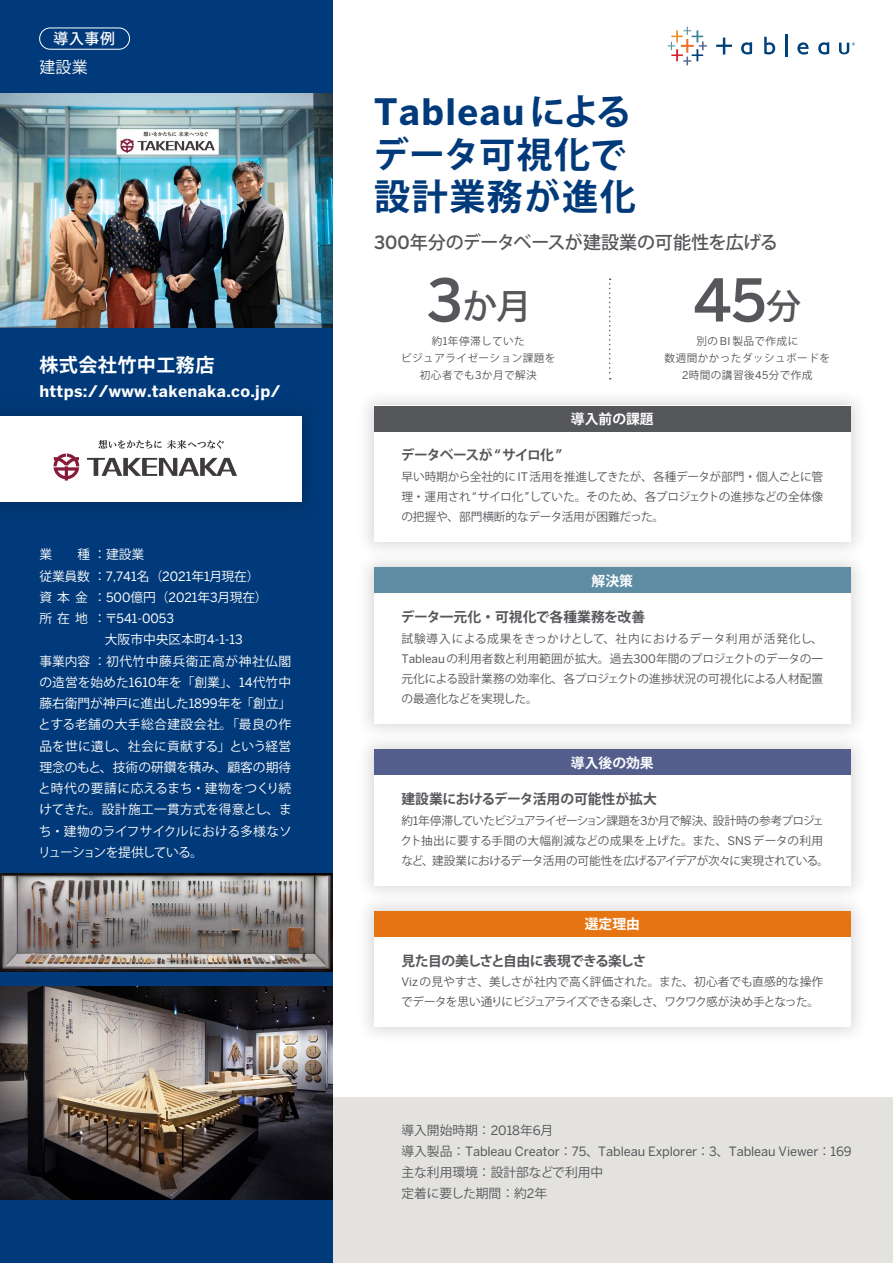
<style>
.page{position:relative;width:893px;height:1263px;background:#fff}
.page>*{position:absolute;margin:0;border:0;box-sizing:border-box;transform-origin:0 0}
.t1{font:500 58.5px "Benton Sans";color:#56575b}
.t2{font:700 36.15px/42.5px "Koz Go Pro";letter-spacing:.04em;color:#003a7a}
.t3{font:700 36.15px "Benton Sans";letter-spacing:.04em;color:#003a7a}
.t4{font:500 35.1px "Koz Go Pro";color:#56575b}
.t5{font:700 19.2px "Koz Go Pro";letter-spacing:.02em;color:#fff}
.t6{font:500 18px "Koz Go Pro";letter-spacing:-.02em;color:#56575b}
.t7{font:700 15.9px "Benton Sans";letter-spacing:.02em;color:#fff}
.t8{font:15.9px "Koz Go Pro";color:#fff}
.t9{font:500 14.85px "Koz Go Pro";color:#fff}
.t10{font:700 13.8px "Koz Go Pro";color:#fff}
.t11{font:700 13.8px "Koz Go Pro";letter-spacing:-.01em;color:#56575b}
.t12{font:700 13.8px "Koz Go Pro";letter-spacing:-.05em;color:#56575b}
.t13{font:700 13.8px "Koz Go Pro";color:#56575b}
.t14{font:700 13.8px "Koz Go Pro";letter-spacing:-.08em;color:#56575b}
.t15{font:12.75px/21.3px "Koz Go Pro";color:#fff}
.t16{font:12.75px "Benton Sans";letter-spacing:-.005em;color:#56575b}
.t17{font:12.75px/21.3px "Koz Go Pro";color:#56575b}
.t18{font:12.75px "Benton Sans";color:#fff}
.t19{font:11.7px/20.2px "Koz Go Pro";letter-spacing:-.02em;color:#56575b;text-align:justify}
.t20{font:11.7px/20.2px "Koz Go Pro";letter-spacing:-.04em;color:#56575b}
.t21{font:10.65px/17px "Koz Go Pro";letter-spacing:.04em;color:#56575b;text-align:center}
.s1{font-family:"Benton Sans"}
.s2{font-family:"Koz Go Pro"}
.s3{font-family:"Benton Sans";font-size:58.5px}
.s4{font-family:"Koz Go Pro";font-size:35.1px}
</style>
<div class="page">
<div style="left:326px;top:1098px;width:567px;height:165px;background:#e3e2df"></div>
<div style="left:0;top:0;width:333px;height:1263px;background:#003a7a"></div>
<div style="left:355px;top:387px;width:514px;height:174px;background:#f4f4f4"></div>
<div style="left:374px;top:406px;width:476px;height:136px;background:#fff"></div>
<div style="left:374px;top:406px;width:476px;height:25px;background:#56575b"></div>
<div style="left:355px;top:731px;width:514px;height:173px;background:#000;opacity:.15"></div>
<div style="left:374px;top:749px;width:476px;height:136px;background:#fff"></div>
<div style="left:374px;top:749px;width:476px;height:26px;background:#545e8d"></div>
<div style="left:355px;top:549px;width:514px;height:194px;background:#000;opacity:.15"></div>
<div style="left:374px;top:568px;width:476px;height:156px;background:#fff"></div>
<div style="left:374px;top:568px;width:476px;height:25px;background:#5e8da3"></div>
<div style="left:355px;top:892px;width:514px;height:153px;background:#000;opacity:.15"></div>
<div style="left:374px;top:911px;width:476px;height:116px;background:#fff"></div>
<div style="left:374px;top:911px;width:476px;height:25px;background:#e77412"></div>
<svg style="left:668px;top:27px;width:39px;height:38px"></svg>
<svg style="left:764px;top:37px;width:11px;height:17px"></svg>
<hr style="left:785px;top:34px;width:2px;height:23px;background:#004179">
<svg style="left:797px;top:42px;width:12px;height:13px"></svg>
<svg style="left:741px;top:42px;width:11px;height:12px"></svg>
<svg style="left:818px;top:42px;width:11px;height:12px"></svg>
<svg style="left:716px;top:38px;width:16px;height:17px"></svg>
<svg style="left:839px;top:43px;width:16px;height:11px"></svg>
<img style="left:0;top:94px;width:333px;height:233px">
<img style="left:0;top:873px;width:333px;height:99px">
<svg style="left:609px;top:279px;width:2px;height:100px"></svg>
<div style="left:39px;top:28px;width:91px;height:22px;border:1px solid #fff;border-radius:11px"></div>
<div style="left:0;top:393px;width:325px;height:132px;background:#003775"></div>
<div style="left:0;top:416px;width:301px;height:85px;background:#fff"></div>
<svg style="left:54px;top:453px;width:25px;height:27px"></svg>
<svg style="left:87px;top:458px;width:150px;height:18px"></svg>
<svg style="left:98px;top:440px;width:126px;height:9px"></svg>
<img style="left:0;top:986px;width:333px;height:214px">
<p class="t9" style="left:54px;top:29px;width:63px">導入事例</p>
<h3 class="t8" style="left:39px;top:57px;width:50px">建設業</h3>
<h3 class="t5" style="left:39px;top:353px;width:177px">株式会社竹中工務店</h3>
<h3 class="t7" style="left:39px;top:382px;width:243px">https://www.takenaka.co.jp/</h3>
<p class="t15" style="left:39px;top:544px;width:230px">業　　種 ：建設業<br>従業員数 ： <span class="s1">7,741</span>名（<span class="s1">2021</span>年<span class="s1">1</span>月現在）資本金：<span class="s1">500</span>億円（<span class="s1">2021</span>年<span class="s1">3</span>月現在）</p>
<p class="t18" style="left:39px;top:611px;width:136px"><span class="s2">所在地： 〒</span>541-0053</p>
<p class="t15" style="left:38px;top:629px;width:255px;text-indent:67px">大阪市中央区本町<span class="s1">4-1-13<br></span>事業内容 ：初代竹中藤兵衛正高が神社仏閣の造営を始めた<span class="s1">1610</span>年を「創業」、<span class="s1">14</span>代竹中藤右衛門が神戸に進出した<span class="s1">1899</span>年を「創立」とする老舗の大手総合建設会社。「最良の作品を世に遺し、社会に貢献する」という経営理念のもと、技術の研鑽を積み、顧客の期待と時代の要請に応えるまち・建物をつくり続けてきた。設計施工一貫方式を得意とし、まち・建物のライフサイクルにおける多様なソリューションを提供している。</p>
<h2 class="t3" style="left:374px;top:91px;width:259px">Tableau<span class="s2">による</span></h2>
<h2 class="t2" style="left:373px;top:136px;width:265px">データ可視化で設計業務が進化</h2>
<h3 class="t6" style="left:374px;top:231px;width:405px"><span class="s1">300</span>年分のデータベースが建設業の可能性を広げる</h3>
<h3 class="t4" style="left:427px;top:284px;width:106px"><span class="s3">3</span>か月</h3>
<p class="t21" style="left:401px;top:333px;width:156px">約<span class="s1">1</span>年停滞していた<br>ビジュアライゼーション課題を初心者でも<span class="s1">3</span>か月で解決</p>
<h1 class="t1" style="left:693px;top:265px;width:109px">45<span class="s4">分</span></h1>
<p class="t21" style="left:665px;top:333px;width:167px">別の<span class="s1">BI</span>製品で作成に<br>数週間かかったダッシュボードを<br><span class="s1">2</span>時間の講習後<span class="s1">45</span>分で作成</p>
<p class="t10" style="left:571px;top:410px;width:84px">導入前の課題</p>
<p class="t14" style="left:401px;top:446px;width:163px">データベースが “サイロ化 ”</p>
<p class="t19" style="left:401px;top:467px;width:423px">早い時期から全社的に<span class="s1">IT</span>活用を推進してきたが、各種データが部門・個人ごとに管理・運用され “サイロ化 ”していた。そのため、各プロジェクトの進捗などの全体像の把握や、部門横断的なデータ活用が困難だった。</p>
<p class="t10" style="left:592px;top:572px;width:43px">解決策</p>
<p class="t13" style="left:401px;top:608px;width:246px">データ一元化・可視化で各種業務を改善</p>
<p class="t19" style="left:401px;top:629px;width:423px">試験導入による成果をきっかけとして、社内におけるデータ利用が活発化し、<span class="s1">Tableau</span>の利用者数と利用範囲が拡大。過去<span class="s1">300</span>年間のプロジェクトのデータの一元化による設計業務の効率化、各プロジェクトの進捗状況の可視化による人材配置の最適化などを実現した。</p>
<p class="t10" style="left:571px;top:753px;width:84px">導入後の効果</p>
<p class="t11" style="left:401px;top:790px;width:257px">建設業におけるデータ活用の可能性が拡大</p>
<p class="t20" style="left:401px;top:810px;width:430px">約<span class="s1">1</span>年停滞していたビジュアライゼーション課題を<span class="s1">3</span>か月で解決、設計時の参考プロジェクト抽出に要する手間の大幅削減などの成果を上げた。また、<span class="s1">SNS</span>データの利用など、建設業におけるデータ活用の可能性を広げるアイデアが次々に実現されている。</p>
<p class="t10" style="left:585px;top:915px;width:57px">選定理由</p>
<p class="t12" style="left:401px;top:952px;width:246px">見た目の美しさと自由に表現できる楽しさ</p>
<p class="t19" style="left:401px;top:972px;width:424px"><span class="s1">Viz</span>の見やすさ、美しさが社内で高く評価された。また、初心者でも直感的な操作でデータを思い通りにビジュアライズできる楽しさ、ワクワク感が決め手となった。</p>
<p class="t17" style="left:401px;top:1120px;width:153px">導入開始時期：<span class="s1">2018</span>年<span class="s1">6</span>月</p>
<p class="t16" style="left:401px;top:1144px;width:452px"><span class="s2">導入製品：</span> Tableau Creator<span class="s2">：</span>75<span class="s2">、</span>Tableau Explorer<span class="s2">：</span>3<span class="s2">、</span>Tableau Viewer<span class="s2">：</span>169</p>
<p class="t17" style="left:401px;top:1162px;width:203px">主な利用環境：設計部などで利用中定着に要した期間：約<span class="s1">2</span>年</p>
</div>
